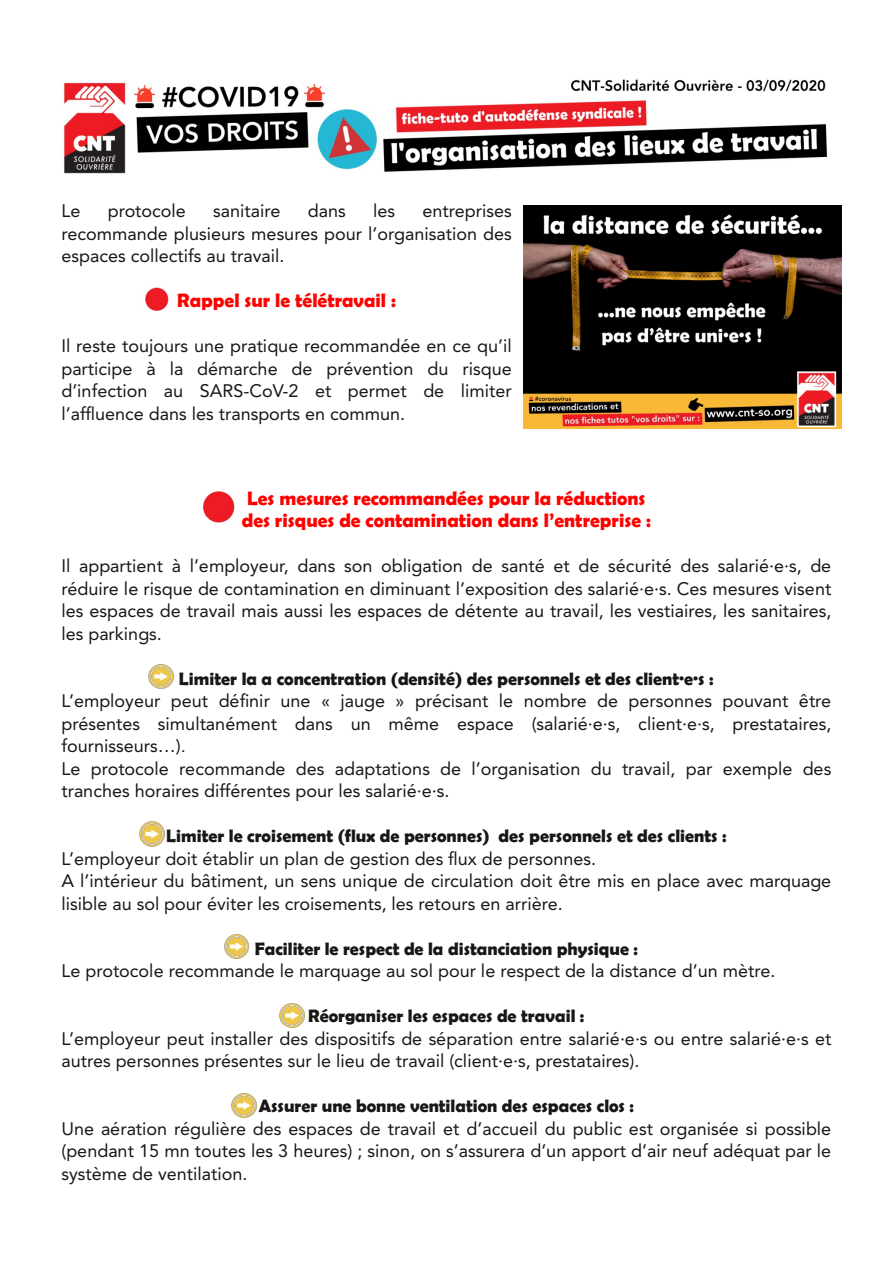
<style>
.page{position:relative;width:893px;height:1263px;background:#fff}
.page>*{position:absolute;margin:0;border:0;box-sizing:border-box;transform-origin:0 0}
.t1{font:700 19.5px/22.5px "Berlin Sans FB Demi";color:#f00}
.t2{font:18px/22.5px "Avenir LT Std";color:#181715;text-align:justify}
.t3{font:700 18px "Berlin Sans FB Demi";color:#181715}
.s1{font-family:"Arial"}
</style>
<div class="page">
<img style="left:64px;top:79px;width:764px;height:95px">
<img style="left:145px;top:287px;width:24px;height:24px">
<img style="left:203px;top:491px;width:32px;height:32px">
<img style="left:148px;top:664px;width:26px;height:25px">
<img style="left:139px;top:821px;width:26px;height:26px">
<img style="left:224px;top:934px;width:25px;height:25px">
<img style="left:279px;top:1003px;width:26px;height:25px">
<img style="left:231px;top:1093px;width:26px;height:25px">
<img style="left:524px;top:205px;width:318px;height:224px">
<p class="t2" style="left:61px;top:201px;width:21px">Le</p>
<p class="t2" style="left:108px;top:201px;width:80px">protocole</p>
<p class="t2" style="left:213px;top:201px;width:69px">sanitaire</p>
<p class="t2" style="left:308px;top:201px;width:39px">dans</p>
<p class="t2" style="left:373px;top:201px;width:24px">les</p>
<p class="t2" style="left:61px;top:201px;width:452px;text-indent:361px">entreprises recommande plusieurs mesures pour l’organisation des espaces collectifs au travail.</p>
<p class="t1" style="left:177px;top:289px;width:220px">Rappel sur le télétravail :</p>
<p class="t2" style="left:61px;top:336px;width:452px">Il reste toujours une pratique recommandée en ce qu’il participe à la démarche de prévention du risque d’infection au SARS-CoV-2 et permet de limiter l’affluence dans les transports en commun.</p>
<p class="t1" style="left:242px;top:486px;width:411px">Les mesures recommandées pour la réductions des risques de contamination dans l’entreprise :</p>
<p class="t2" style="left:61px;top:556px;width:771px">Il appartient à l’employeur, dans son obligation de santé et de sécurité des salarié·e·s, de réduire le risque de contamination en diminuant l’exposition des salarié·e·s. Ces mesures visent les espaces de travail mais aussi les espaces de détente au travail, les vestiaires, les sanitaires, les parkings.</p>
<p class="t3" style="left:179px;top:668px;width:536px">Limiter la a concentration (densité) des personnels et des client∙e∙s :</p>
<p class="t2" style="left:61px;top:691px;width:771px;text-align:left">L’employeur peut définir une « jauge » précisant le nombre de personnes pouvant être présentes simultanément dans un même espace (salarié·e·s, client·e·s, prestataires, fournisseurs…)<span class="s1">.<br></span>Le protocole recommande des adaptations de l’organisation du travail, par exemple des tranches horaires différentes pour les salarié·e·s.</p>
<p class="t3" style="left:166px;top:825px;width:562px">Limiter le croisement (flux de personnes) des personnels et des clients :</p>
<p class="t2" style="left:61px;top:849px;width:771px;text-align:left">L’employeur doit établir un plan de gestion des flux de personnes.<br>A l’intérieur du bâtiment, un sens unique de circulation doit être mis en place avec marquage lisible au sol pour éviter les croisements, les retours en arrière.</p>
<p class="t3" style="left:255px;top:938px;width:385px">Faciliter le respect de la distanciation physique :</p>
<p class="t2" style="left:61px;top:961px;width:716px">Le protocole recommande le marquage au sol pour le respect de la distance d’un mètre.</p>
<p class="t3" style="left:308px;top:1005px;width:278px">Réorganiser les espaces de travail :</p>
<p class="t2" style="left:61px;top:1029px;width:771px">L’employeur peut installer des dispositifs de séparation entre salarié·e·s ou entre salarié·e·s et autres personnes présentes sur le lieu de travail (client·e·s, prestataires).</p>
<p class="t3" style="left:259px;top:1095px;width:377px">Assurer une bonne ventilation des espaces clos :</p>
<p class="t2" style="left:61px;top:1119px;width:771px">Une aération régulière des espaces de travail et d’accueil du public est organisée si possible (pendant 15 mn toutes les 3 heures) ; sinon, on s’assurera d’un apport d’air neuf adéquat par le système de ventilation.</p>
</div>
